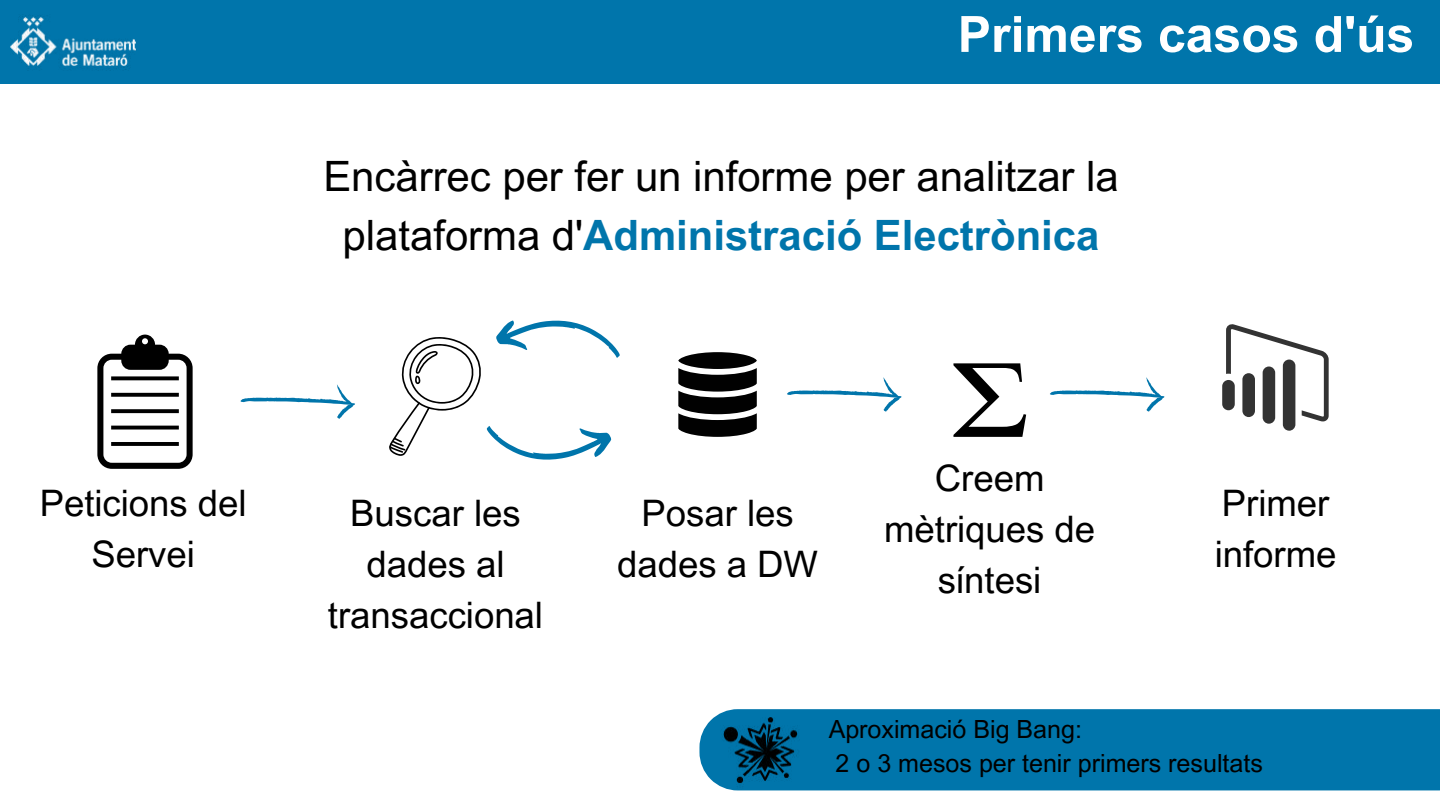
<style>
.page{position:relative;width:1440px;height:810px;background:#fff}
.page>*{position:absolute;margin:0;border:0;box-sizing:border-box;transform-origin:0 0}
.t1{font:700 50px "Arial MT Pro";color:#fff}
.t2{font:41.8px/58.5px "Arial MT Pro";color:#000;text-align:center}
.t3{font:36.5px/51px "Arial MT Pro";color:#000;text-align:center}
.t4{font:25px/34.4px "Arial MT Pro";color:#000}
.s1{font-weight:700;color:#0075ab}
</style>
<div class="page">
<div style="left:0;top:0;width:1440px;height:84px;background:#0075ab"></div>
<img style="left:10px;top:15px;width:126px;height:56px">
<svg style="left:97px;top:335px;width:96px;height:134px"></svg>
<svg style="left:240px;top:384px;width:115px;height:35px"></svg>
<svg style="left:678px;top:352px;width:79px;height:85px"></svg>
<svg style="left:389px;top:320px;width:231px;height:140px"></svg>
<svg style="left:787px;top:377px;width:115px;height:35px"></svg>
<svg style="left:953px;top:363px;width:73px;height:74px"></svg>
<svg style="left:1050px;top:377px;width:115px;height:35px"></svg>
<svg style="left:1222px;top:324px;width:107px;height:107px"></svg>
<div style="left:699px;top:709px;width:741px;height:81px;background:#0075ab"></div>
<img style="left:720px;top:709px;width:81px;height:81px">
<h1 class="t1" style="left:958px;top:16px;width:458px">Primers casos d'ús</h1>
<p class="t2" style="left:323px;top:152px;width:797px">Encàrrec per fer un informe per analitzar la plataforma d'<span class="s1">Administració Electrònica</span></p>
<p class="t3" style="left:40px;top:483px;width:209px">Peticions del<br>Servei</p>
<p class="t3" style="left:328px;top:493px;width:217px">Buscar les dades al transaccional</p>
<p class="t3" style="left:617px;top:493px;width:202px">Posar les dades a DW</p>
<p class="t3" style="left:884px;top:457px;width:213px">Creem mètriques de síntesi</p>
<p class="t3" style="left:1215px;top:483px;width:123px;text-align:left">Primer informe</p>
<p class="t4" style="left:829px;top:715px;width:436px">Aproximació Big Bang:<br>2 o 3 mesos per tenir primers resultats</p>
</div>
